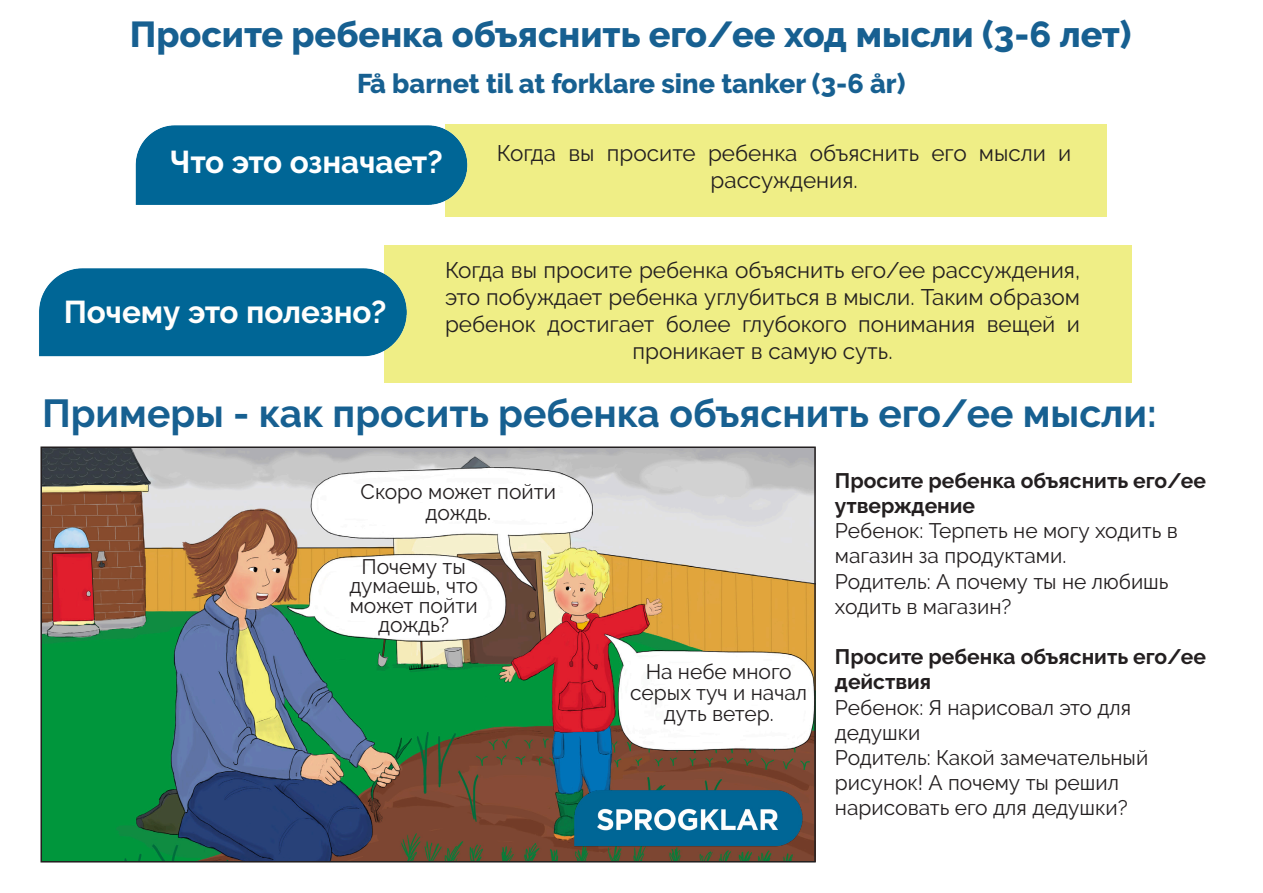
<style>
.page{position:relative;width:1263px;height:893px;background:#fff}
.page>*{position:absolute;margin:0;border:0;box-sizing:border-box;transform-origin:0 0}
.t1{font:700 39px "Raleway";color:#176091}
.t2{font:800 36px "Raleway";color:#176091}
.t3{font:700 31.5px "Raleway";color:#fffefc}
.t4{font:700 31.5px "Raleway";color:#fff}
.t5{font:800 27px "Raleway";color:#176091}
.t6{font:22.5px/27px "Raleway";color:#231f20;text-align:center}
.t7{font:21px/25.2px "Raleway";color:#231f20}
.t8{font:700 21px/25.2px "Raleway";color:#231f20}
</style>
<div class="page">
<div style="left:384px;top:245px;width:748px;height:138px;background:#efee86"></div>
<div style="left:445px;top:124px;width:661px;height:93px;background:#efee86"></div>
<img style="left:39px;top:268px;width:368px;height:89px">
<div style="left:135px;top:125px;width:333px;height:80px;background:#006696"></div>
<img style="left:43px;top:449px;width:770px;height:410px">
<img style="left:554px;top:773px;width:262px;height:89px">
<p class="t2" style="left:130px;top:14px;width:1003px">Просите ребенка объяснить его/ее ход мысли (3-6 лет)</p>
<p class="t5" style="left:357px;top:68px;width:550px">Få barnet til at forklare sine tanker (3-6 år)</p>
<p class="t4" style="left:170px;top:144px;width:274px">Что это означает?</p>
<p class="t6" style="left:497px;top:139px;width:576px">Когда вы просите ребенка объяснить его мысли и рассуждения.</p>
<p class="t6" style="left:445px;top:257px;width:637px">Когда вы просите ребенка объяснить его/ее рассуждения, это побуждает ребенка углубиться в мысли. Таким образом ребенок достигает более глубокого понимания вещей и проникает в самую суть.</p>
<p class="t1" style="left:42px;top:391px;width:1116px">Примеры - как просить ребенка объяснить его/ее мысли:</p>
<p class="t8" style="left:835px;top:468px;width:373px">Просите ребенка объяснить его/ее утверждение</p>
<p class="t7" style="left:835px;top:518px;width:344px">Ребенок: Терпеть не могу ходить в магазин за продуктами.</p>
<p class="t7" style="left:835px;top:569px;width:335px">Родитель: А почему ты не любишь ходить в магазин?</p>
<p class="t8" style="left:835px;top:644px;width:373px">Просите ребенка объяснить его/ее действия</p>
<p class="t7" style="left:835px;top:695px;width:298px">Ребенок: Я нарисовал это для дедушки</p>
<p class="t7" style="left:835px;top:745px;width:315px">Родитель: Какой замечательный рисунок! А почему ты решил нарисовать его для дедушки?</p>
<p class="t3" style="left:64px;top:294px;width:324px">Почему это полезно?</p>
<p class="t7" style="left:361px;top:481px;width:197px;line-height:21px;text-align:center">Скоро может пойти дождь.</p>
<p class="t7" style="left:361px;top:554px;width:106px">Почему ты</p>
<p class="t7" style="left:349px;top:573px;width:130px">думаешь, что</p>
<p class="t7" style="left:350px;top:593px;width:129px">может пойти</p>
<p class="t7" style="left:378px;top:612px;width:72px">дождь?</p>
<p class="t7" style="left:630px;top:661px;width:178px;line-height:21px;text-align:center">На небе много серых туч и начал дуть ветер.</p>
</div>
